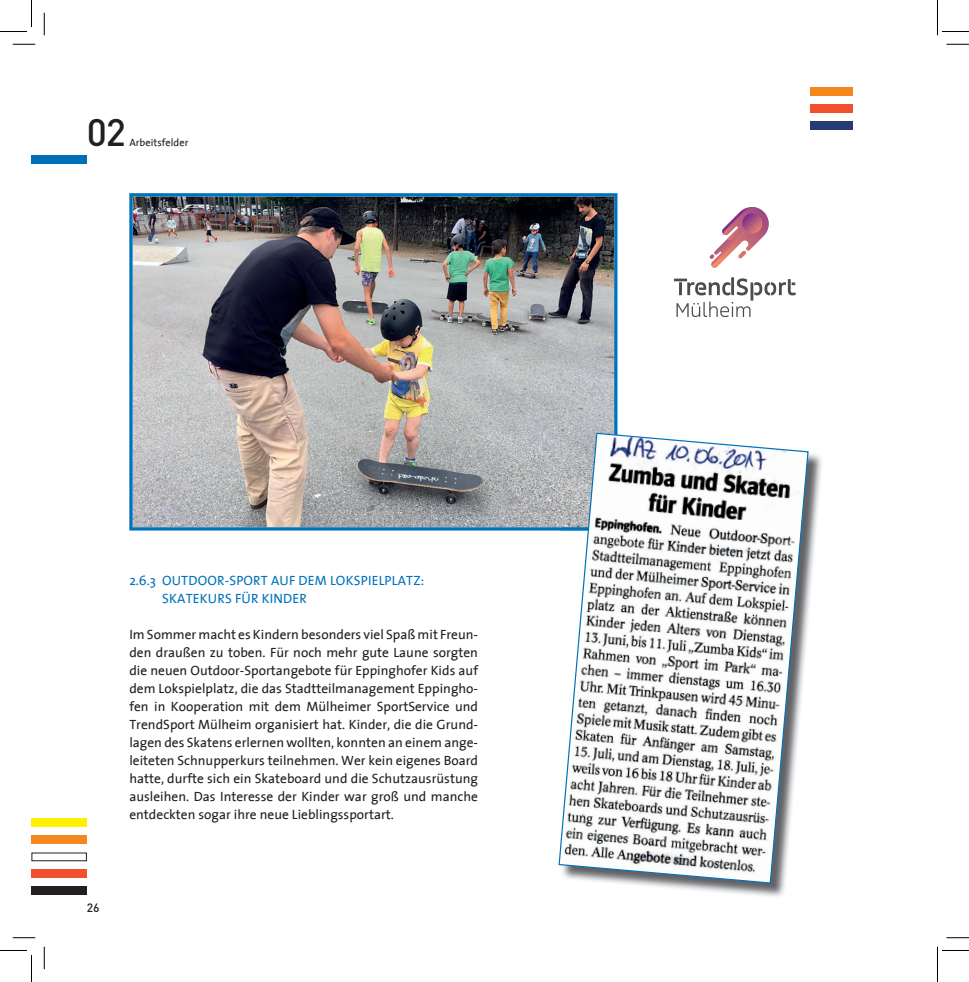
<style>
.page{position:relative;width:969px;height:982px;background:#fff}
.page>*{position:absolute;margin:0;border:0;box-sizing:border-box;transform-origin:0 0}
.t1{font:500 37.8px "DIN";color:#231f20}
.t2{font:13.5px/18px "The Sans";color:#231f20;text-align:justify}
.t3{font:13.5px/18px "The Sans";letter-spacing:.015em;color:#0072bc}
.t4{font:500 12px "DIN";color:#231f20}
.t5{font:10.5px "The Sans";color:#231f20}
</style>
<div class="page">
<div style="left:32px;top:886px;width:55px;height:9px;background:#231f20"></div>
<div style="left:32px;top:869px;width:55px;height:9px;background:#f0512c"></div>
<div style="left:32px;top:852px;width:55px;height:9px;border:1px solid #231f20"></div>
<div style="left:32px;top:835px;width:55px;height:9px;background:#f5871f"></div>
<div style="left:32px;top:818px;width:55px;height:9px;background:#fff101"></div>
<div style="left:32px;top:155px;width:55px;height:8px;background:#006fba"></div>
<img style="left:129px;top:193px;width:488px;height:337px">
<img style="left:633px;top:454px;width:189px;height:443px">
<svg style="left:558px;top:432px;width:251px;height:452px"></svg>
<div style="left:810px;top:121px;width:42px;height:8px;background:#253b73"></div>
<div style="left:810px;top:104px;width:42px;height:8px;background:#f0512c"></div>
<div style="left:810px;top:87px;width:42px;height:8px;background:#f5871f"></div>
<svg style="left:709px;top:207px;width:60px;height:61px"></svg>
<svg style="left:674px;top:277px;width:121px;height:40px"></svg>
<svg style="left:13px;top:44px;width:22px;height:1px"></svg>
<svg style="left:946px;top:44px;width:23px;height:1px"></svg>
<svg style="left:13px;top:937px;width:22px;height:1px"></svg>
<svg style="left:946px;top:937px;width:23px;height:1px"></svg>
<svg style="left:44px;top:13px;width:1px;height:22px"></svg>
<svg style="left:44px;top:946px;width:1px;height:23px"></svg>
<svg style="left:0;top:0;width:32px;height:32px"></svg>
<svg style="left:0;top:950px;width:32px;height:31px"></svg>
<svg style="left:937px;top:0;width:32px;height:35px"></svg>
<svg style="left:937px;top:946px;width:32px;height:35px"></svg>
<h1 class="t1" style="left:87px;top:107px;width:41px">02</h1>
<p class="t5" style="left:129px;top:134px;width:61px">Arbeitsfelder</p>
<p class="t3" style="left:162px;top:570px;width:264px;text-indent:-33px">2.6.3 OUTDOOR-SPORT AUF DEM LOKSPIELPLATZ:<br>SKATEKURS FÜR KINDER</p>
<p class="t2" style="left:129px;top:624px;width:350px">Im Sommer macht es Kindern besonders viel Spaß mit Freun&shy;den draußen zu toben. Für noch mehr gute Laune sorgten die neuen Outdoor-Sportangebote für Eppinghofer Kids auf dem Lokspielplatz, die das Stadtteilmanagement Eppingho&shy;fen in Kooperation mit dem Mülheimer SportService und TrendSport Mülheim organisiert hat. Kinder, die die Grund&shy;lagen des Skatens erlernen wollten, konnten an einem ange&shy;leiteten Schnupperkurs teilnehmen. Wer kein eigenes Board hatte, durfte sich ein Skateboard und die Schutzausrüstung ausleihen. Das Interesse der Kinder war groß und manche entdeckten sogar ihre neue Lieblingssportart.</p>
<p class="t4" style="left:87px;top:899px;width:14px">26</p>
</div>
